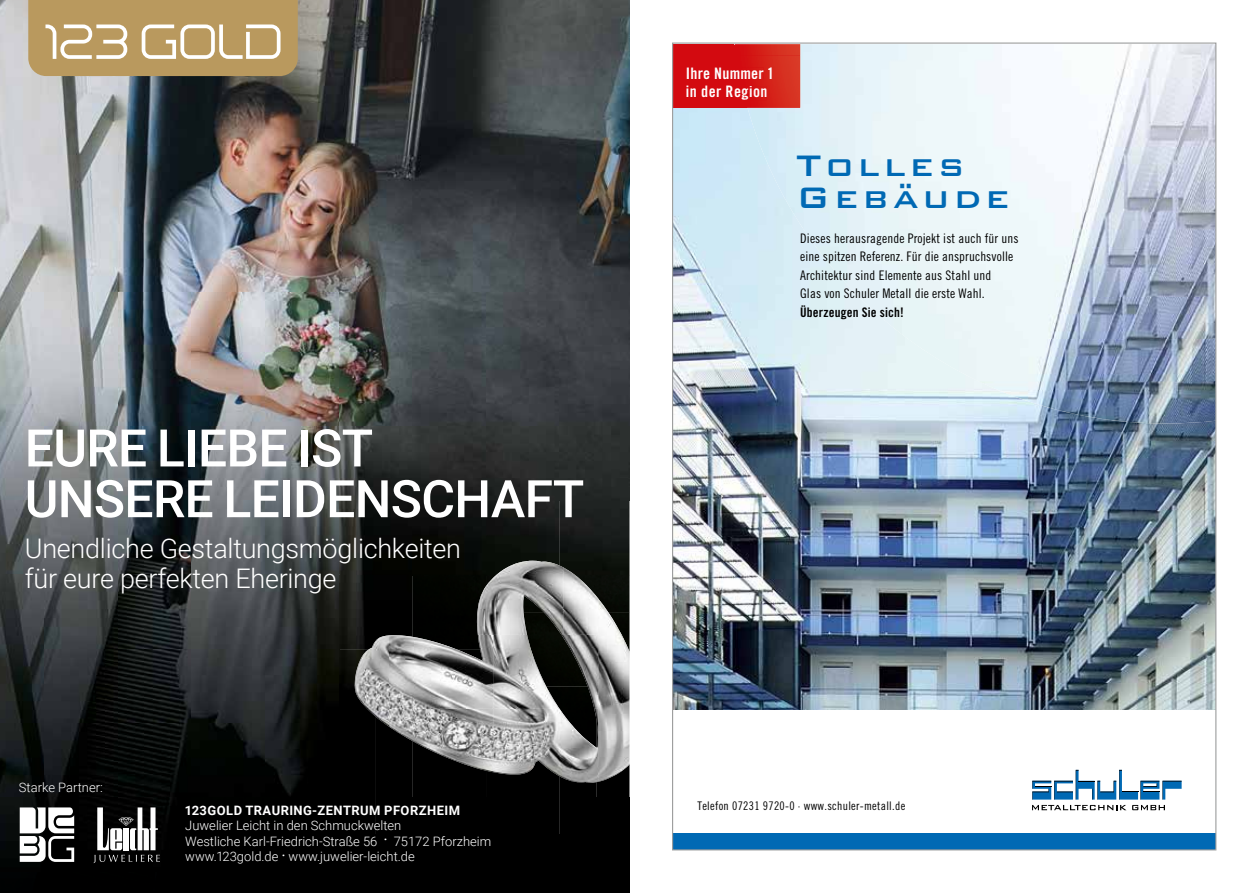
<style>
.page{position:relative;width:1259px;height:893px;background:#fff}
.page>*{position:absolute;margin:0;border:0;box-sizing:border-box;transform-origin:0 0}
.t1{font:500 51.9px/50.7px "Roboto";letter-spacing:-.015em;color:#fff}
.t2{font:500 39.6px/31.7px "Bank Gothic BT";letter-spacing:.105em;color:#0069b4}
.t3{font:300 27px/30.3px "Roboto";letter-spacing:-.01em;color:#fff}
.t4{font:15.75px/18.5px "Trade Gothic Bold Cond Twenty";letter-spacing:.02em;color:#fff}
.t5{font:13.2px/18.5px "Trade Gothic Cond Eighteen";letter-spacing:.01em;color:#000}
.t6{font:13.2px "Trade Gothic Bold Cond Twenty";letter-spacing:.01em;color:#000}
.t7{font:300 12.9px/15.6px "Roboto";color:#fff}
.t8{font:700 12.9px "Roboto";letter-spacing:.035em;color:#fff}
.t9{font:11.85px "Trade Gothic Cond Eighteen";letter-spacing:.025em;color:#000}
.s1{font-weight:500}
</style>
<div class="page">
<svg style="left:1032px;top:770px;width:149px;height:40px"></svg>
<img style="left:674px;top:108px;width:540px;height:602px">
<div style="left:672px;top:44px;width:128px;height:64px;background:#d30a10"></div>
<img style="left:734px;top:45px;width:480px;height:168px">
<img style="left:793px;top:212px;width:421px;height:86px">
<img style="left:859px;top:297px;width:355px;height:43px">
<img style="left:908px;top:339px;width:306px;height:43px">
<img style="left:979px;top:381px;width:235px;height:43px">
<img style="left:734px;top:45px;width:66px;height:10px">
<img style="left:736px;top:55px;width:64px;height:53px">
<img style="left:738px;top:68px;width:25px;height:11px">
<svg style="left:768px;top:67px;width:6px;height:12px"></svg>
<img style="left:742px;top:86px;width:24px;height:14px">
<div style="left:672px;top:833px;width:544px;height:17px;background:#0069b4"></div>
<img style="left:0;top:0;width:629px;height:575px">
<img style="left:0;top:575px;width:477px;height:74px">
<img style="left:598px;top:575px;width:31px;height:23px">
<div style="left:596px;top:782px;width:33px;height:111px;background:#000"></div>
<img style="left:0;top:649px;width:376px;height:244px">
<div style="left:376px;top:727px;width:36px;height:145px;background:#000"></div>
<div style="left:412px;top:772px;width:74px;height:100px;background:#000"></div>
<div style="left:486px;top:772px;width:73px;height:121px;background:#000"></div>
<div style="left:559px;top:783px;width:37px;height:110px;background:#000"></div>
<div style="left:376px;top:872px;width:110px;height:21px;background:#000"></div>
<svg style="left:20px;top:807px;width:54px;height:55px"></svg>
<svg style="left:28px;top:0;width:270px;height:76px;background:#c1a572"></svg>
<img style="left:389px;top:635px;width:104px;height:137px">
<img style="left:493px;top:635px;width:105px;height:148px">
<img style="left:598px;top:598px;width:31px;height:184px">
<img style="left:355px;top:635px;width:34px;height:92px">
<img style="left:477px;top:561px;width:86px;height:74px">
<img style="left:563px;top:567px;width:35px;height:68px">
<svg style="left:93px;top:807px;width:67px;height:56px"></svg>
<h1 class="t1" style="left:25px;top:421px;width:561px">EURE LIEBE IST<br>UNSERE LEIDENSCHAFT</h1>
<h3 class="t3" style="left:25px;top:532px;width:437px">Unendliche Gestaltungsmöglichkeiten für eure perfekten Eheringe</h3>
<p class="t7" style="left:19px;top:780px;width:85px">Starke Partner:</p>
<p class="t8" style="left:185px;top:801px;width:276px">123GOLD TRAURING-ZENTRUM PFORZHEIM</p>
<p class="t7" style="left:185px;top:817px;width:307px">Juwelier Leicht in den Schmuckwelten<br>Westliche Karl-Friedrich-Straße 56 <span class="s1">·</span> 75172 Pforzheim www.123gold.de <span class="s1">·</span> www.juwelier-leicht.de</p>
<p class="t4" style="left:686px;top:64px;width:90px">Ihre Nummer 1 in der Region</p>
<h2 class="t2" style="left:796px;top:149px;width:215px">Tolles<br>Gebäude</h2>
<p class="t5" style="left:800px;top:229px;width:220px">Dieses herausragende Projekt ist auch für uns eine spitzen Referenz. Für die anspruchsvolle Architektur sind Elemente aus Stahl und<br>Glas von Schuler Metall die erste Wahl.</p>
<p class="t6" style="left:800px;top:304px;width:105px">Überzeugen Sie sich!</p>
<p class="t9" style="left:697px;top:799px;width:209px">Telefon 07231 9720-0 · www.schuler-metall.de</p>
</div>
